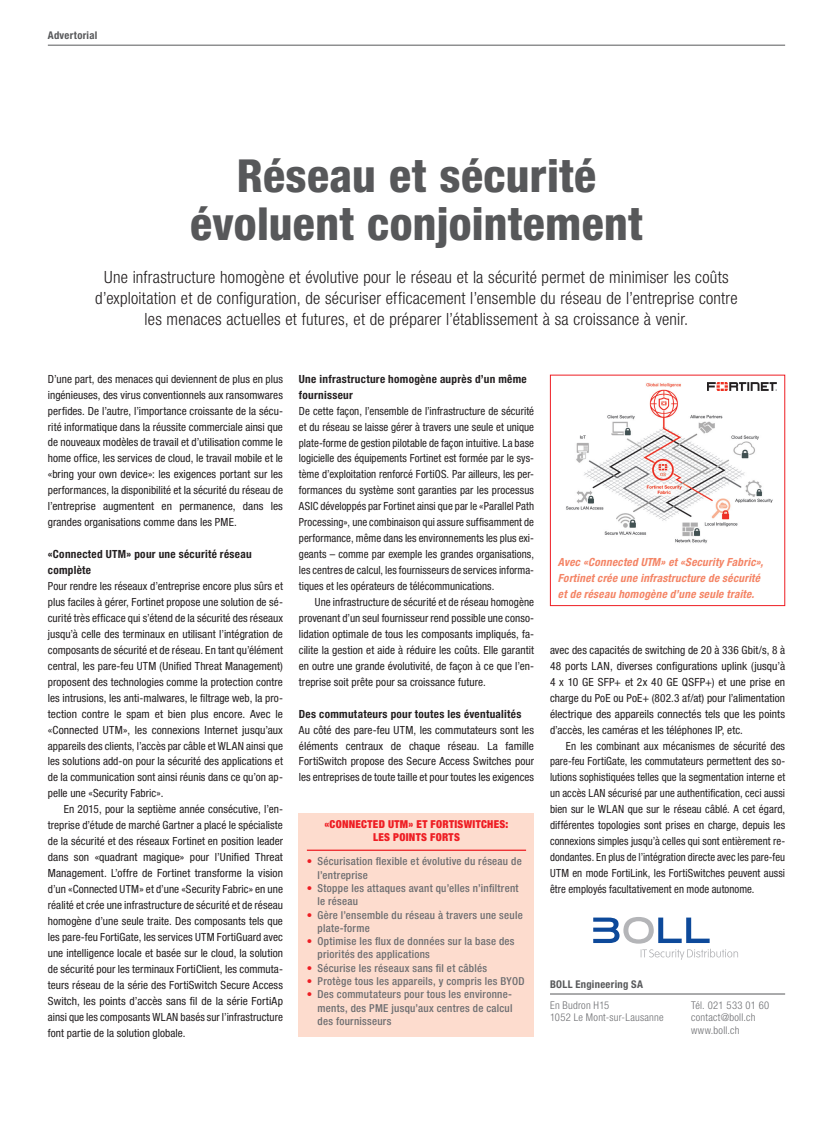
<style>
.page{position:relative;width:833px;height:1134px;background:#fff}
.page>*{position:absolute;margin:0;border:0;box-sizing:border-box;transform-origin:0 0}
.t1{font:800 condensed 45.62px/47.5px "Helvetica Neue LT Std";letter-spacing:.005em;color:#57585a;text-align:center}
.t2{font:300 condensed 16.88px/20.6px "Helvetica Neue LT Std";letter-spacing:.01em;color:#231f20;text-align:center}
.t3{font:condensed 11.25px/16px "Helvetica Neue LT Std";letter-spacing:.005em;color:#231f20;text-align:justify}
.t4{font:700 condensed 11.25px/16px "Helvetica Neue LT Std";letter-spacing:.025em;color:#231f20}
.t5{font:italic 700 condensed 11.25px/16px "Helvetica Neue LT Std";letter-spacing:.025em;color:#f48465}
.t6{font:500 condensed 11px/13.2px "Helvetica Neue LT Std";letter-spacing:.025em;color:#6c6d70}
.t7{font:900 condensed 11px/13.2px "Helvetica Neue LT Std";letter-spacing:.025em;color:#ee1d23;text-align:center}
.t8{font:300 condensed 10.62px/12.5px "Helvetica Neue LT Std";letter-spacing:.02em;color:#6c6d70}
.t9{font:700 condensed 10.62px "Helvetica Neue LT Std";letter-spacing:.03em;color:#57585a}
.s1{font-weight:700;color:#ee1d23}
</style>
<div class="page">
<div style="left:299px;top:813px;width:235px;height:223px;background:#fddcce"></div>
<hr style="left:307px;top:850px;width:219px;height:1px;background:#ee1d23">
<img style="left:566px;top:382px;width:211px;height:162px">
<div style="left:550px;top:375px;width:235px;height:231px;border:1px solid #ee1d23"></div>
<hr style="left:550px;top:994px;width:235px;height:1px;background:#57585a">
<hr style="left:48px;top:45px;width:737px;height:1px;background:#57585a">
<svg style="left:593px;top:917px;width:145px;height:43px"></svg>
<img style="left:707px;top:383px;width:69px;height:8px">
<p class="t9" style="left:48px;top:29px;width:51px">Advertorial</p>
<h1 class="t1" style="left:190px;top:151px;width:454px">Réseau et sécurité évoluent conjointement</h1>
<p class="t2" style="left:95px;top:267px;width:644px">Une infrastructure homogène et évolutive pour le réseau et la sécurité permet de minimiser les coûts d’exploitation et de configuration, de sécuriser efficacement l’ensemble du réseau de l’entreprise contre les menaces actuelles et futures, et de préparer l’établissement à sa croissance à venir.</p>
<p class="t3" style="left:48px;top:371px;width:237px">D’une part, des menaces qui deviennent de plus en plus ingénieuses, des virus conventionnels aux ransomwares perfides. De l’autre, l’importance croissante de la sécu&shy;rité informatique dans la réussite commerciale ainsi que de nouveaux modèles de travail et d’utilisation comme le home office, les services de cloud, le travail mobile et le «bring your own device»: les exigences portant sur les performances, la disponibilité et la sécurité du réseau de l’entreprise augmentent en permanence, dans les grandes organisations comme dans les PME.</p>
<p class="t4" style="left:48px;top:546px;width:205px">«Connected UTM» pour une sécurité réseau complète</p>
<p class="t3" style="left:48px;top:578px;width:237px">Pour rendre les réseaux d’entreprise encore plus sûrs et plus faciles à gérer, Fortinet propose une solution de sé&shy;curité très efficace qui s’étend de la sécurité des réseaux jusqu’à celle des terminaux en utilisant l’intégration de composants de sécurité et de réseau. En tant qu’élément central, les pare-feu UTM (Unified Threat Management) proposent des technologies comme la protection contre les intrusions, les anti-malwares, le filtrage web, la pro&shy;tection contre le spam et bien plus encore. Avec le «Connected UTM», les connexions Internet jusqu’aux appareils des clients, l’accès par câble et WLAN ainsi que les solutions add-on pour la sécurité des applications et de la communication sont ainsi réunis dans ce qu’on ap&shy;pelle une «Security Fabric».</p>
<p class="t3" style="left:48px;top:801px;width:237px;text-indent:16px">En 2015, pour la septième année consécutive, l’en&shy;treprise d’étude de marché Gartner a placé le spécialiste de la sécurité et des réseaux Fortinet en position leader dans son «quadrant magique» pour l’Unified Threat Management. L’offre de Fortinet transforme la vision d’un «Connected UTM» et d’une «Security Fabric» en une réalité et crée une infrastructure de sécurité et de réseau homogène d’une seule traite. Des composants tels que les pare-feu FortiGate, les services UTM FortiGuard avec une intelligence locale et basée sur le cloud, la solution de sécurité pour les terminaux FortiClient, les commuta&shy;teurs réseau de la série des FortiSwitch Secure Access Switch, les points d’accès sans fil de la série FortiAp ainsi que les composants WLAN basés sur l’infrastructure font partie de la solution globale.</p>
<p class="t4" style="left:299px;top:371px;width:229px">Une infrastructure homogène auprès d’un même fournisseur</p>
<p class="t3" style="left:299px;top:403px;width:237px">De cette façon, l’ensemble de l’infrastructure de sécurité et du réseau se laisse gérer à travers une seule et unique plate-forme de gestion pilotable de façon intuitive. La base logicielle des équipements Fortinet est formée par le sys&shy;tème d’exploitation renforcé FortiOS. Par ailleurs, les per&shy;formances du système sont garanties par les processus ASIC développés par Fortinet ainsi que par le «Parallel Path Processing», une combinaison qui assure suffisamment de performance, même dans les environnements les plus exi&shy;geants – comme par exemple les grandes organisations, les centres de calcul, les fournisseurs de services informa&shy;tiques et les opérateurs de télécommunications.</p>
<p class="t3" style="left:299px;top:594px;width:237px;text-indent:16px">Une infrastructure de sécurité et de réseau homogène provenant d’un seul fournisseur rend possible une conso&shy;lidation optimale de tous les composants impliqués, fa&shy;cilite la gestion et aide à réduire les coûts. Elle garantit en outre une grande évolutivité, de façon à ce que l’en&shy;treprise soit prête pour sa croissance future.</p>
<p class="t4" style="left:299px;top:705px;width:224px">Des commutateurs pour toutes les éventualités</p>
<p class="t3" style="left:299px;top:721px;width:237px">Au côté des pare-feu UTM, les commutateurs sont les éléments centraux de chaque réseau. La famille FortiSwitch propose des Secure Access Switches pour les entreprises de toute taille et pour toutes les exigences</p>
<p class="t7" style="left:324px;top:817px;width:185px">«CONNECTED UTM» ET FORTISWITCHES:<br>LES POINTS FORTS</p>
<p class="t6" style="left:317px;top:855px;width:206px;text-indent:-11px"><span class="s1">•</span> Sécurisation flexible et évolutive du réseau de l’entreprise</p>
<p class="t6" style="left:317px;top:881px;width:203px;text-indent:-11px"><span class="s1">•</span> Stoppe les attaques avant qu’elles n’infiltrent le réseau</p>
<p class="t6" style="left:317px;top:908px;width:207px;text-indent:-11px"><span class="s1">•</span> Gère l’ensemble du réseau à travers une seule plate-forme</p>
<p class="t6" style="left:317px;top:934px;width:199px;text-indent:-11px"><span class="s1">•</span> Optimise les flux de données sur la base des priorités des applications</p>
<p class="t6" style="left:307px;top:961px;width:182px"><span class="s1">•</span> Sécurise les réseaux sans fil et câblés</p>
<p class="t6" style="left:307px;top:974px;width:219px"><span class="s1">•</span> Protège tous les appareils, y compris les BYOD</p>
<p class="t6" style="left:317px;top:988px;width:196px;text-align:justify;text-indent:-11px"><span class="s1">•</span> Des commutateurs pour tous les environne&shy;ments, des PME jusqu’aux centres de calcul des fournisseurs</p>
<p class="t5" style="left:558px;top:554px;width:207px">Avec «Connected UTM» et «Security Fabric»,<br>Fortinet crée une infrastructure de sécurité et de réseau homogène d’une seule traite.</p>
<p class="t3" style="left:550px;top:642px;width:237px">avec des capacités de switching de 20 à 336 Gbit/s, 8 à 48 ports LAN, diverses configurations uplink (jusqu’à 4 x 10 GE SFP+ et 2x 40 GE QSFP+) et une prise en charge du PoE ou PoE+ (802.3 af/at) pour l’alimentation électrique des appareils connectés tels que les points d’accès, les caméras et les téléphones IP, etc.</p>
<p class="t3" style="left:550px;top:737px;width:237px;text-indent:16px">En les combinant aux mécanismes de sécurité des pare-feu FortiGate, les commutateurs permettent des so&shy;lutions sophistiquées telles que la segmentation interne et un accès LAN sécurisé par une authentification, ceci aussi bien sur le WLAN que sur le réseau câblé. A cet égard, différentes topologies sont prises en charge, depuis les connexions simples jusqu’à celles qui sont entièrement re&shy;dondantes. En plus de l’intégration directe avec les pare-feu UTM en mode FortiLink, les FortiSwitches peuvent aussi être employés facultativement en mode autonome.</p>
<p class="t9" style="left:550px;top:978px;width:94px">BOLL Engineering SA</p>
<p class="t8" style="left:550px;top:999px;width:115px">En Budron H15<br>1052 Le Mont-sur-Lausanne</p>
<p class="t8" style="left:691px;top:999px;width:80px">Tél. 021 533 01 60 contact@boll.ch www.boll.ch</p>
</div>
